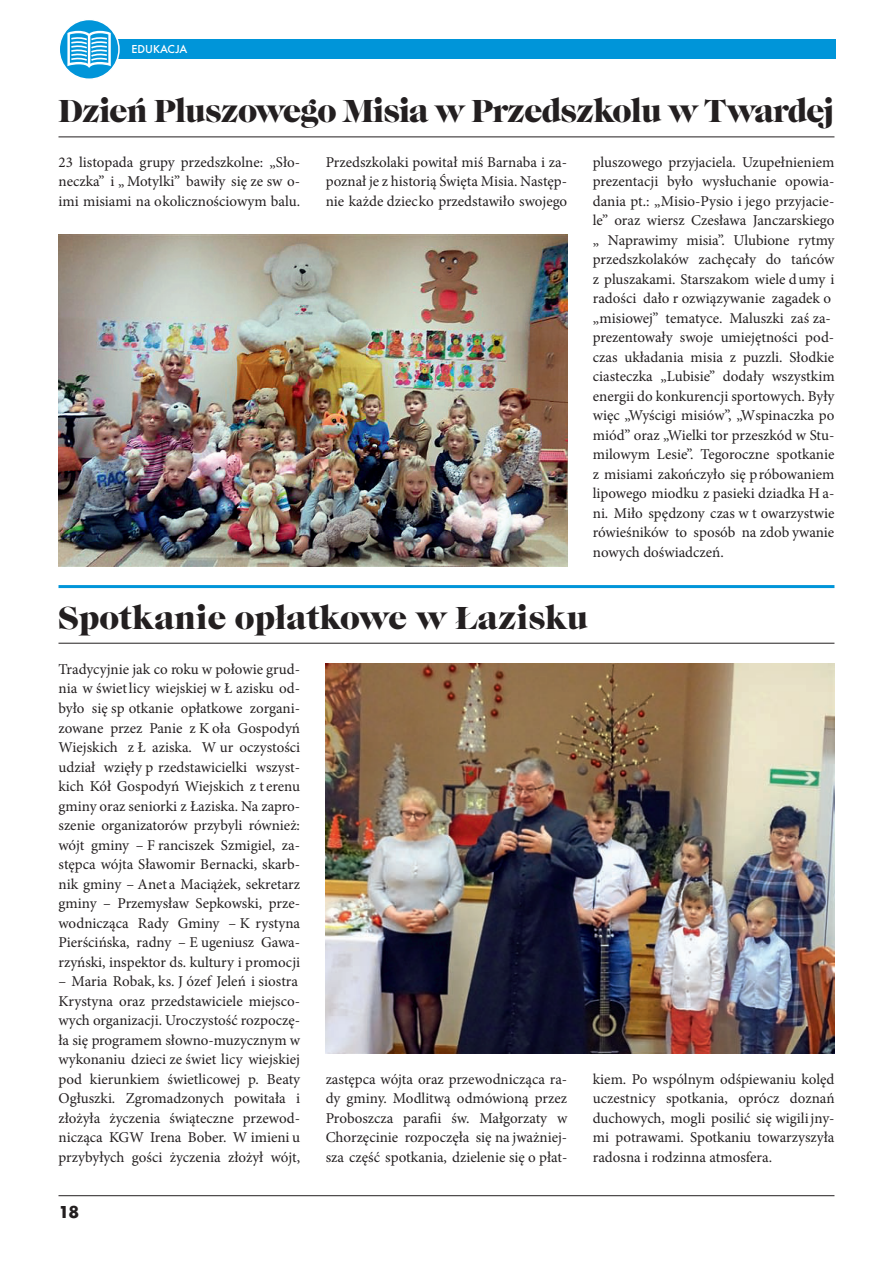
<style>
.page{position:relative;width:893px;height:1263px;background:#fff}
.page>*{position:absolute;margin:0;border:0;box-sizing:border-box;transform-origin:0 0}
.t1{font:33px "Caslon Gra DCE";letter-spacing:-.025em;color:#231f20}
.t2{font:33px "Caslon Gra DCE";letter-spacing:.005em;color:#231f20}
.t3{font:700 18px "Futura TCE";color:#231f20}
.t4{font:15px/19.5px "Minion Pro";color:#231f20;text-align:justify}
.t5{font:500 12px "Futura TCE";color:#fff}
</style>
<div class="page">
<hr style="left:58px;top:1195px;width:776px;height:1px;background:#231f20">
<div style="left:117px;top:39px;width:718px;height:19px;background:#0095d9"></div>
<div style="left:59px;top:20px;width:60px;height:59px;background:#0095d9;border-radius:50%"></div>
<div style="left:59px;top:19px;width:61px;height:61px;border:2px solid #fff;border-radius:50%"></div>
<svg style="left:67px;top:31px;width:44px;height:37px"></svg>
<img style="left:58px;top:234px;width:509px;height:332px">
<hr style="left:58px;top:136px;width:776px;height:1px;background:#231f20">
<img style="left:326px;top:663px;width:508px;height:390px">
<hr style="left:58px;top:643px;width:776px;height:1px;background:#231f20">
<hr style="left:58px;top:585px;width:776px;height:3px;background:#0095d9">
<p class="t5" style="left:132px;top:42px;width:57px">EDUKACJA</p>
<h1 class="t1" style="left:58px;top:91px;width:778px">Dzień Pluszowego Misia w Przedszkolu w Twardej</h1>
<p class="t4" style="left:326px;top:152px;width:243px">Przedszkolaki powitał miś Barnaba i za&shy;poznał je z historią Święta Misia. Następ&shy;nie każde dziecko przedstawiło swojego</p>
<p class="t4" style="left:593px;top:152px;width:243px;text-align:left">pluszowego przyjaciela. Uzupełnieniem prezentacji było wysłuchanie opowia&shy;dania pt.: „Misio-Pysio i jego przyjacie&shy;le” oraz wiersz Czesława Janczarskiego „ Naprawimy misia”. Ulubione rytmy przedszkolaków zachęcały do tańców z pluszakami. Starszakom wiele dumy i radości dało r ozwiązywanie zagadek o „misiowej” tematyce. Maluszki zaś za&shy;prezentowały swoje umiejętności pod&shy;czas układania misia z puzzli. Słodkie ciasteczka „Lubisie” dodały wszystkim energii do konkurencji sportowych. Były więc „Wyścigi misiów”, „Wspinaczka po miód” oraz „Wielki tor przeszkód w Stu&shy;milowym Lesie”. Tegoroczne spotkanie z misiami zakończyło się próbowaniem lipowego miodku z pasieki dziadka H a&shy;ni. Miło spędzony czas w t owarzystwie rówieśników to sposób na zdob ywanie nowych doświadczeń.</p>
<p class="t4" style="left:58px;top:152px;width:243px">23 listopada grupy przedszkolne: „Sło&shy;neczka” i „ Motylki” bawiły się ze sw o&shy;imi misiami na okolicznościowym balu.</p>
<h1 class="t2" style="left:58px;top:598px;width:531px">Spotkanie opłatkowe w Łazisku</h1>
<p class="t4" style="left:58px;top:659px;width:243px">Tradycyjnie jak co roku w połowie grud&shy;nia w świet licy wiejskiej w Ł azisku od&shy;było się sp otkanie opłatkowe zorgani&shy;zowane przez Panie z K oła Gospodyń Wiejskich z Ł aziska. W ur oczystości udział wzięły p rzedstawicielki wszyst&shy;kich Kół Gospodyń Wiejskich z t erenu gminy oraz seniorki z Łaziska. Na zapro&shy;szenie organizatorów przybyli również: wójt gminy – F ranciszek Szmigiel, za&shy;stępca wójta Sławomir Bernacki, skarb&shy;nik gminy – Anet a Maciążek, sekretarz gminy – Przemysław Sepkowski, prze&shy;wodnicząca Rady Gminy – K rystyna Pierścińska, radny – E ugeniusz Gawa&shy;rzyński, inspektor ds. kultury i promocji</p>
<p class="t4" style="left:58px;top:971px;width:243px;text-align:left">– Maria Robak, ks. J ózef Jeleń i siostra Krystyna oraz przedstawiciele miejsco&shy;wych organizacji. Uroczystość rozpoczę&shy;ła się programem słowno-muzycznym w wykonaniu dzieci ze świet licy wiejskiej pod kierunkiem świetlicowej p. Beaty Ogłuszki. Zgromadzonych powitała i złożyła życzenia świąteczne przewod&shy;nicząca KGW Irena Bober. W imieni u przybyłych gości życzenia złożył wójt,</p>
<p class="t3" style="left:58px;top:1201px;width:22px">18</p>
<p class="t4" style="left:326px;top:1069px;width:243px">zastępca wójta oraz przewodnicząca ra&shy;dy gminy. Modlitwą odmówioną przez Proboszcza parafii św. Małgorzaty w Chorzęcinie rozpoczęła się na jważniej&shy;sza część spotkania, dzielenie się o płat-</p>
<p class="t4" style="left:593px;top:1069px;width:243px">kiem. Po wspólnym odśpiewaniu kolęd uczestnicy spotkania, oprócz doznań duchowych, mogli posilić się wigili jny&shy;mi potrawami. Spotkaniu towarzyszyła radosna i rodzinna atmosfera.</p>
</div>
